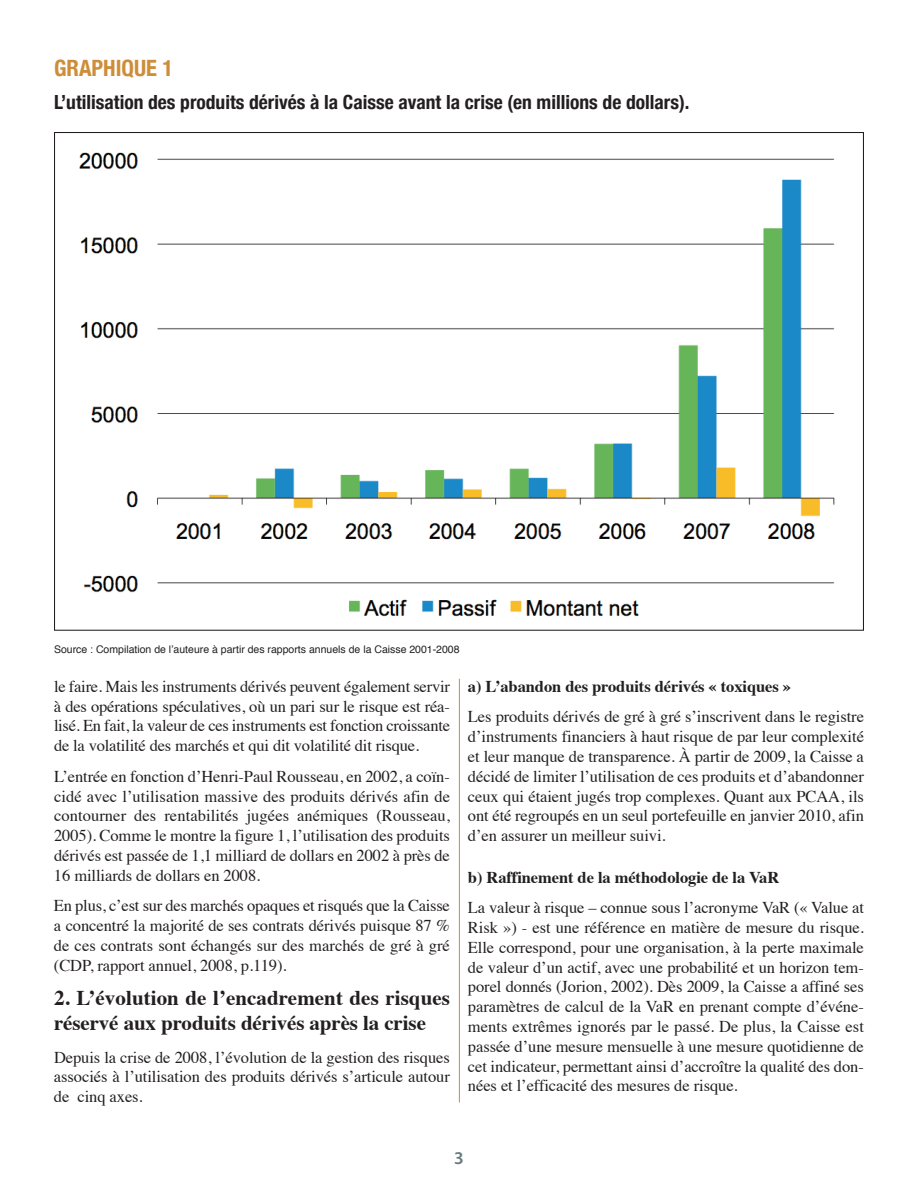
<style>
.page{position:relative;width:918px;height:1188px;background:#fff}
.page>*{position:absolute;margin:0;border:0;box-sizing:border-box;transform-origin:0 0}
.t1{font:700 condensed 22.5px "Helvetica Neue";color:#ce8d38}
.t2{font:700 21px/25.2px "Times";letter-spacing:-.005em;color:#231f20}
.t3{font:700 condensed 19.5px "Helvetica Neue";color:#231f20}
.t4{font:600 18px "Myriad Pro";color:#677981}
.t5{font:16.5px/19.8px "Times";letter-spacing:-.005em;color:#231f20;text-align:justify}
.t6{font:700 16.5px "Times";letter-spacing:-.005em;color:#231f20}
.t7{font:10.5px "Helvetica";color:#231f20}
</style>
<div class="page">
<hr style="left:459px;top:679px;width:1px;height:423px;background:#ce8d38">
<img style="left:79px;top:152px;width:756px;height:465px">
<h1 class="t1" style="left:54px;top:54px;width:121px">GRAPHIQUE 1</h1>
<p class="t3" style="left:54px;top:90px;width:637px">L’utilisation des produits dérivés à la Caisse avant la crise (en millions de dollars).</p>
<p class="t7" style="left:54px;top:645px;width:407px">Source : Compilation de l’auteure à partir des rapports annuels de la Caisse 2001-2008</p>
<p class="t5" style="left:54px;top:678px;width:398px">le faire. Mais les instruments dérivés peuvent également servir à des opérations spéculatives, où un pari sur le risque est réa&shy;lisé. En fait, la valeur de ces instruments est fonction croissante de la volatilité des marchés et qui dit volatilité dit risque.</p>
<p class="t5" style="left:54px;top:768px;width:398px">L’entrée en fonction d’Henri-Paul Rousseau, en 2002, a coïn&shy;cidé avec l’utilisation massive des produits dérivés afin de contourner des rentabilités jugées anémiques (Rousseau, 2005). Comme le montre la figure 1, l’utilisation des produits dérivés est passée de 1,1 milliard de dollars en 2002 à près de 16 milliards de dollars en 2008.</p>
<p class="t5" style="left:54px;top:897px;width:398px">En plus, c’est sur des marchés opaques et risqués que la Caisse a concentré la majorité de ses contrats dérivés puisque 87 % de ces contrats sont échangés sur des marchés de gré à gré (CDP, rapport annuel, 2008, p.119).</p>
<p class="t2" style="left:54px;top:987px;width:398px">2. L’évolution de l’encadrement des risques réservé aux produits dérivés après la crise</p>
<p class="t5" style="left:54px;top:1049px;width:398px">Depuis la crise de 2008, l’évolution de la gestion des risques associés à l’utilisation des produits dérivés s’articule autour de cinq axes.</p>
<p class="t6" style="left:468px;top:679px;width:325px">a) L’abandon des produits dérivés « toxiques »</p>
<p class="t5" style="left:468px;top:708px;width:398px">Les produits dérivés de gré à gré s’inscrivent dans le registre d’instruments financiers à haut risque de par leur complexité et leur manque de transparence. À partir de 2009, la Caisse a décidé de limiter l’utilisation de ces produits et d’abandonner ceux qui étaient jugés trop complexes. Quant aux PCAA, ils ont été regroupés en un seul portefeuille en janvier 2010, afin d’en assurer un meilleur suivi.</p>
<p class="t6" style="left:468px;top:870px;width:313px">b) Raffinement de la méthodologie de la VaR</p>
<p class="t5" style="left:468px;top:899px;width:398px">La valeur à risque – connue sous l’acronyme VaR (« Value at Risk ») - est une référence en matière de mesure du risque.<br>Elle correspond, pour une organisation, à la perte maximale de valeur d’un actif, avec une probabilité et un horizon tem&shy;porel donnés (Jorion, 2002). Dès 2009, la Caisse a affiné ses paramètres de calcul de la VaR en prenant compte d’événe&shy;ments extrêmes ignorés par le passé. De plus, la Caisse est passée d’une mesure mensuelle à une mesure quotidienne de cet indicateur, permettant ainsi d’accroître la qualité des don&shy;nées et l’efficacité des mesures de risque.</p>
<p class="t4" style="left:454px;top:1151px;width:11px">3</p>
</div>
